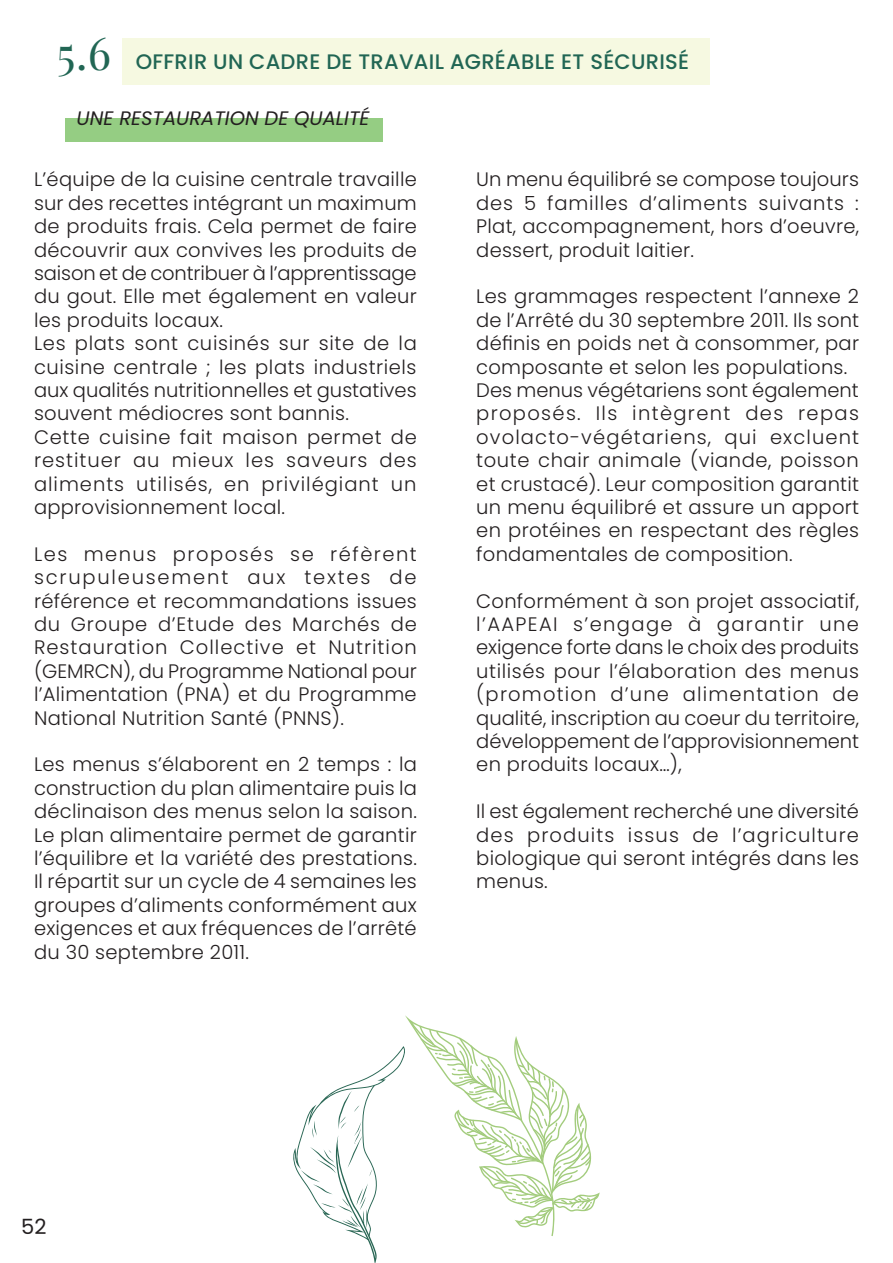
<style>
.page{position:relative;width:893px;height:1263px;background:#fff}
.page>*{position:absolute;margin:0;border:0;box-sizing:border-box;transform-origin:0 0}
.t1{font:45px "Playfair Display";color:#216654}
.t2{font:500 21px "Poppins";letter-spacing:.015em;color:#216654}
.t3{font:21px "Poppins";color:#231f20}
.t4{font:300 19.5px/23.4px "Poppins";letter-spacing:.015em;color:#231f20;text-align:justify}
.t5{font:italic 19.5px "Poppins";color:#231f20}
</style>
<div class="page">
<div style="left:122px;top:39px;width:588px;height:46px;background:#f6f9e1"></div>
<div style="left:65px;top:118px;width:318px;height:23px;background:#95cd83"></div>
<svg style="left:293px;top:1015px;width:307px;height:248px"></svg>
<p class="t1" style="left:57px;top:18px;width:56px">5.6</p>
<p class="t2" style="left:136px;top:49px;width:555px">OFFRIR UN CADRE DE TRAVAIL AGRÉABLE ET SÉCURISÉ</p>
<p class="t5" style="left:77px;top:107px;width:294px">UNE RESTAURATION DE QUALITÉ</p>
<p class="t4" style="left:34px;top:168px;width:384px">L’équipe de la cuisine centrale travaille sur des recettes intégrant un maximum de produits frais. Cela permet de faire découvrir aux convives les produits de saison et de contribuer à l’apprentissage du gout. Elle met également en valeur les produits locaux.</p>
<p class="t4" style="left:34px;top:332px;width:384px">Les plats sont cuisinés sur site de la cuisine centrale ; les plats industriels aux qualités nutritionnelles et gustatives souvent médiocres sont bannis.</p>
<p class="t4" style="left:34px;top:425px;width:384px">Cette cuisine fait maison permet de restituer au mieux les saveurs des aliments utilisés, en privilégiant un approvisionnement local.</p>
<p class="t4" style="left:34px;top:542px;width:384px">Les menus proposés se réfèrent scrupuleusement aux textes de référence et recommandations issues du Groupe d’Etude des Marchés de Restauration Collective et Nutrition (GEMRCN), du Programme National pour l’Alimentation (PNA) et du Programme National Nutrition Santé (PNNS).</p>
<p class="t4" style="left:34px;top:753px;width:384px">Les menus s’élaborent en 2 temps : la construction du plan alimentaire puis la déclinaison des menus selon la saison.<br>Le plan alimentaire permet de garantir l’équilibre et la variété des prestations.<br>Il répartit sur un cycle de 4 semaines les groupes d’aliments conformément aux exigences et aux fréquences de l’arrêté du 30 septembre 2011.</p>
<p class="t4" style="left:476px;top:168px;width:384px">Un menu équilibré se compose toujours des 5 familles d’aliments suivants :<br>Plat, accompagnement, hors d’oeuvre, dessert, produit laitier.</p>
<p class="t4" style="left:476px;top:285px;width:384px">Les grammages respectent l’annexe 2 de l’Arrêté du 30 septembre 2011. Ils sont définis en poids net à consommer, par composante et selon les populations.</p>
<p class="t4" style="left:476px;top:378px;width:384px">Des menus végétariens sont également proposés. Ils intègrent des repas ovolacto-végétariens, qui excluent toute chair animale (viande, poisson et crustacé). Leur composition garantit un menu équilibré et assure un apport en protéines en respectant des règles fondamentales de composition.</p>
<p class="t4" style="left:476px;top:589px;width:384px">Conformément à son projet associatif, l’AAPEAI s’engage à garantir une exigence forte dans le choix des produits utilisés pour l’élaboration des menus (promotion d’une alimentation de qualité, inscription au coeur du territoire, développement de l’approvisionnement en produits locaux…),</p>
<p class="t4" style="left:476px;top:800px;width:384px">Il est également recherché une diversité des produits issus de l’agriculture biologique qui seront intégrés dans les menus.</p>
<p class="t3" style="left:21px;top:1214px;width:27px">52</p>
</div>
